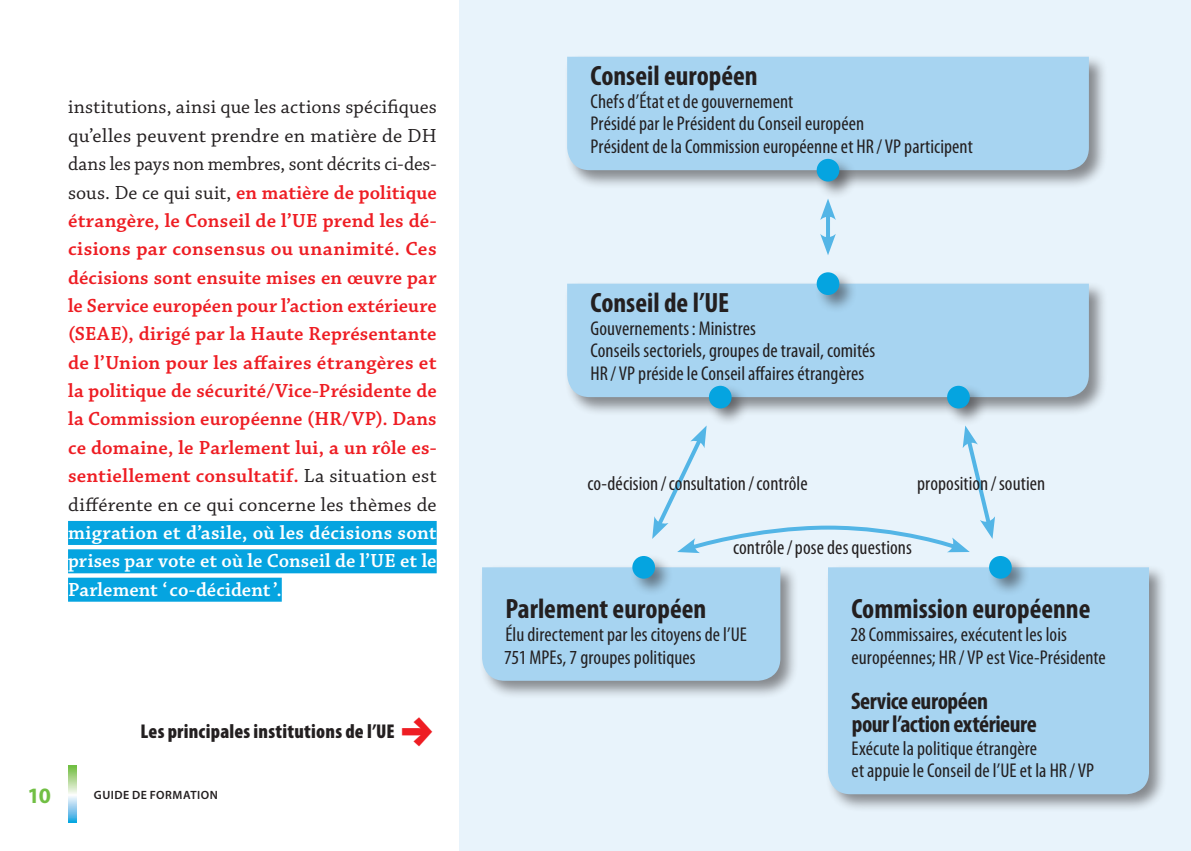
<style>
.page{position:relative;width:1191px;height:851px;background:#fff}
.page>*{position:absolute;margin:0;border:0;box-sizing:border-box;transform-origin:0 0}
.t1{font:700 condensed 28px "Myriad Pro";color:#231f20}
.t2{font:700 condensed 24px/22.6px "Myriad Pro";letter-spacing:-.02em;color:#231f20}
.t3{font:700 22px "Myriad Pro";color:#71bf44}
.t4{font:600 20px/28.4px "Chaparral Pro";letter-spacing:.01em;color:#ee1d23;text-align:justify}
.t5{font:condensed 20px/22.6px "Myriad Pro";letter-spacing:.005em;color:#231f20}
.t6{font:600 20px/28.4px "Chaparral Pro";letter-spacing:.005em;color:#fff;text-align:justify}
.t7{font:900 condensed 20px "Myriad Pro";letter-spacing:.01em;color:#231f20}
.t8{font:600 12px "Myriad Pro";letter-spacing:.04em;color:#231f20}
.s1{font-weight:400;color:#231f20}
</style>
<div class="page">
<svg style="left:68px;top:765px;width:9px;height:57px"></svg>
<div style="left:459px;top:0;width:732px;height:850px;background:#e8f3fb"></div>
<div style="left:68px;top:521px;width:369px;height:24px;background:#05a4e0"></div>
<div style="left:68px;top:549px;width:369px;height:24px;background:#05a4e0"></div>
<div style="left:68px;top:577px;width:214px;height:24px;background:#05a4e0"></div>
<div style="left:564px;top:54px;width:544px;height:135px;background:#231f20;opacity:.5"></div>
<div style="left:567px;top:57px;width:522px;height:113px;background:#a7d4f1"></div>
<div style="left:479px;top:564px;width:320px;height:135px;background:#231f20;opacity:.5"></div>
<div style="left:482px;top:567px;width:298px;height:113px;background:#a7d4f1"></div>
<div style="left:825px;top:564px;width:342px;height:248px;background:#231f20;opacity:.5"></div>
<div style="left:828px;top:567px;width:321px;height:227px;background:#a7d4f1"></div>
<div style="left:564px;top:280px;width:544px;height:136px;background:#231f20;opacity:.5"></div>
<div style="left:567px;top:283px;width:522px;height:114px;background:#a7d4f1"></div>
<div style="left:814px;top:156px;width:43px;height:44px;background:#231f20;opacity:.5"></div>
<div style="left:816px;top:159px;width:23px;height:22px;background:#05a4e0;border-radius:50%"></div>
<div style="left:814px;top:270px;width:43px;height:43px;background:#231f20;opacity:.5"></div>
<div style="left:816px;top:272px;width:23px;height:23px;background:#05a4e0;border-radius:50%"></div>
<div style="left:706px;top:383px;width:44px;height:43px;background:#231f20;opacity:.5"></div>
<div style="left:709px;top:386px;width:22px;height:22px;background:#05a4e0;border-radius:50%"></div>
<div style="left:945px;top:383px;width:43px;height:43px;background:#231f20;opacity:.5"></div>
<div style="left:947px;top:386px;width:22px;height:22px;background:#05a4e0;border-radius:50%"></div>
<div style="left:630px;top:553px;width:43px;height:44px;background:#231f20;opacity:.5"></div>
<div style="left:632px;top:556px;width:23px;height:22px;background:#05a4e0;border-radius:50%"></div>
<div style="left:986px;top:553px;width:44px;height:44px;background:#231f20;opacity:.5"></div>
<div style="left:989px;top:556px;width:22px;height:22px;background:#05a4e0;border-radius:50%"></div>
<hr style="left:826px;top:212px;width:4px;height:29px;background:#53b5e6">
<svg style="left:820px;top:234px;width:16px;height:21px"></svg>
<svg style="left:820px;top:198px;width:16px;height:22px"></svg>
<svg style="left:652px;top:425px;width:343px;height:128px"></svg>
<p class="t4" style="left:68px;top:94px;width:370px"><span class="s1">institutions, ainsi que les actions spécifiques qu’elles peuvent prendre en matière de DH dans les pays non membres, sont décrits ci-des&shy;sous. De ce qui suit,</span> en matière de politique étrangère, le Conseil de l’UE prend les dé&shy;cisions par consensus ou unanimité. Ces décisions sont ensuite mises en œuvre par le Service européen pour l’action extérieure (SEAE), dirigé par la Haute Représentante de l’Union pour les affaires étrangères et la politique de sécurité/Vice-Présidente de la Commission européenne (HR/VP). Dans ce domaine, le Parlement lui, a un rôle es&shy;sentiellement consultatif. <span class="s1">La situation est différente en ce qui concerne les thèmes de</span></p>
<p class="t6" style="left:68px;top:519px;width:370px">migration et d’asile, où les décisions sont prises par vote et où le Conseil de l’UE et le Parlement ‘ co-décident’.</p>
<p class="t7" style="left:141px;top:719px;width:256px">Les principales institutions de l’UE</p>
<p class="t3" style="left:28px;top:782px;width:25px">10</p>
<p class="t8" style="left:94px;top:788px;width:126px">GUIDE DE FORMATION</p>
<h1 class="t1" style="left:590px;top:60px;width:169px">Conseil européen</h1>
<p class="t5" style="left:590px;top:90px;width:384px">Chefs d’État et de gouvernement<br>Présidé par le Président du Conseil européen<br>Président de la Commission européenne et HR / VP participent</p>
<h1 class="t1" style="left:590px;top:287px;width:140px">Conseil de l’UE</h1>
<p class="t5" style="left:590px;top:317px;width:286px">Gouvernements: Ministres<br>Conseils sectoriels, groupes de travail, comités<br>HR / VP préside le Conseil affaires étrangères</p>
<p class="t5" style="left:587px;top:472px;width:222px">co-décision /consultation /contrôle</p>
<p class="t5" style="left:917px;top:472px;width:129px">proposition /soutien</p>
<p class="t5" style="left:733px;top:536px;width:180px">contrôle/pose des questions</p>
<h1 class="t1" style="left:505px;top:593px;width:202px">Parlement européen</h1>
<p class="t5" style="left:504px;top:623px;width:244px">Élu directement par les citoyens de l’UE<br>751 MPEs, 7 groupes politiques</p>
<h1 class="t1" style="left:851px;top:593px;width:240px">Commission européenne</h1>
<p class="t5" style="left:850px;top:623px;width:257px">28 Commissaires, exécutent les lois européennes; HR / VP est Vice-Présidente</p>
<p class="t2" style="left:851px;top:690px;width:187px">Service européen<br>pour l’action extérieure</p>
<p class="t5" style="left:851px;top:737px;width:244px">Exécute la politique étrangère<br>et appuie le Conseil de l’UE et la HR / VP</p>
</div>
